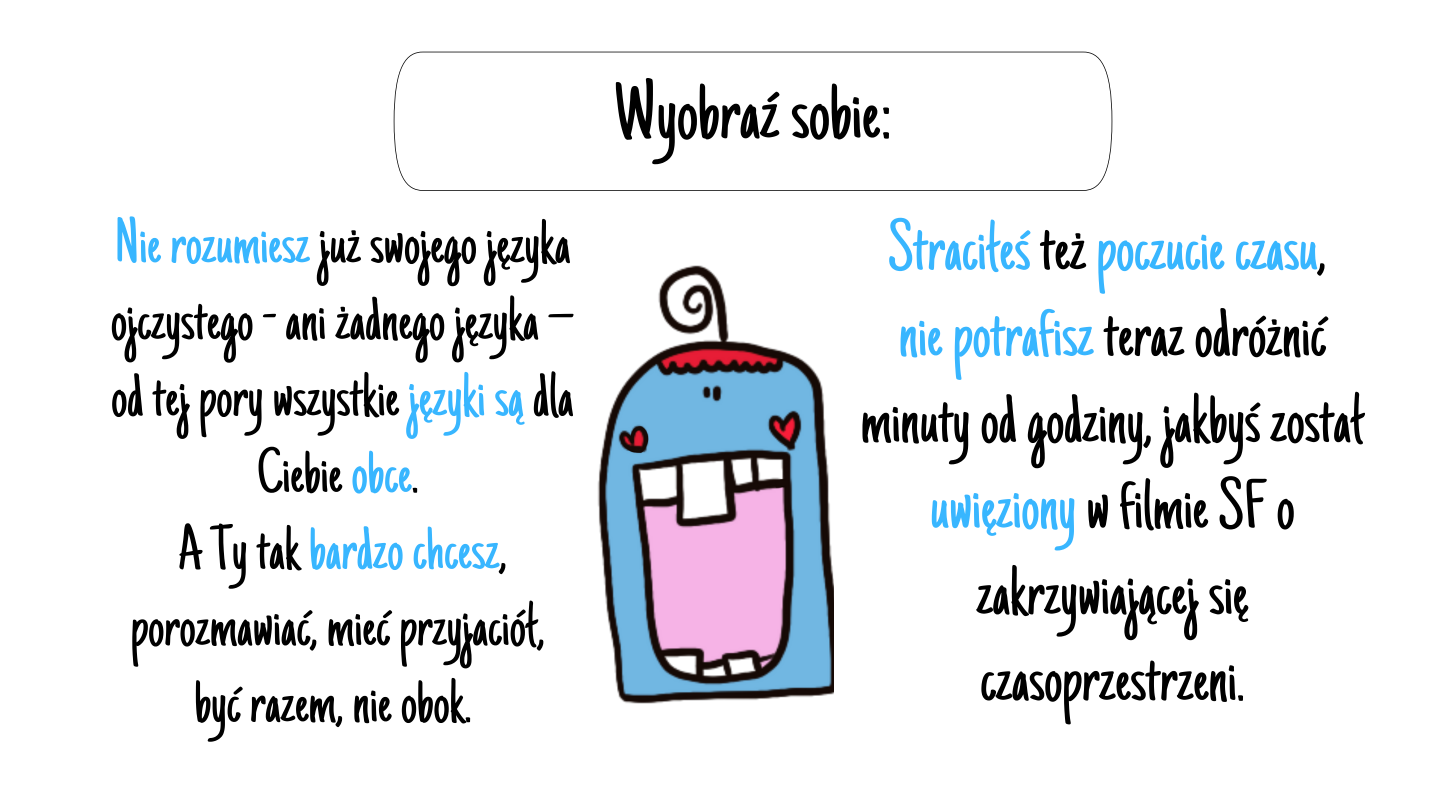
<style>
.page{position:relative;width:1440px;height:810px;background:#fff}
.page>*{position:absolute;margin:0;border:0;box-sizing:border-box;transform-origin:0 0}
.t1{font:84.3px "Just Another Hand";color:#000}
.t2{font:72.2px/86.1px "Just Another Hand";color:#000;text-align:center}
.t3{font:64.3px/76.5px "Just Another Hand";color:#000;text-align:center}
.s1{color:#38b6ff}
</style>
<div class="page">
<svg style="left:394px;top:52px;width:718px;height:139px"></svg>
<img style="left:597px;top:265px;width:237px;height:439px">
<h1 class="t1" style="left:614px;top:78px;width:280px">Wyobraź sobie:</h1>
<p class="t3" style="left:111px;top:211px;width:464px"><span class="s1">Nie rozumiesz</span> już swojego języka ojczystego - ani żadnego języka – od tej porywszystkie <span class="s1">języki są</span> dla<br>Ciebie <span class="s1">obce</span>.<br>ATy tak <span class="s1">bardzo chcesz</span>, porozmawiać, mieć przyjaciół, być razem, nie obok.</p>
<p class="t2" style="left:861px;top:212px;width:505px"><span class="s1">Straciłeś</span> też <span class="s1">poczucie czasu</span>,<br><span class="s1">nie potrafisz</span> teraz odróżnić minuty od godziny, jakbyś został <span class="s1">uwięziony</span>wfilmieSFo zakrzywiającej się czasoprzestrzeni.</p>
</div>
